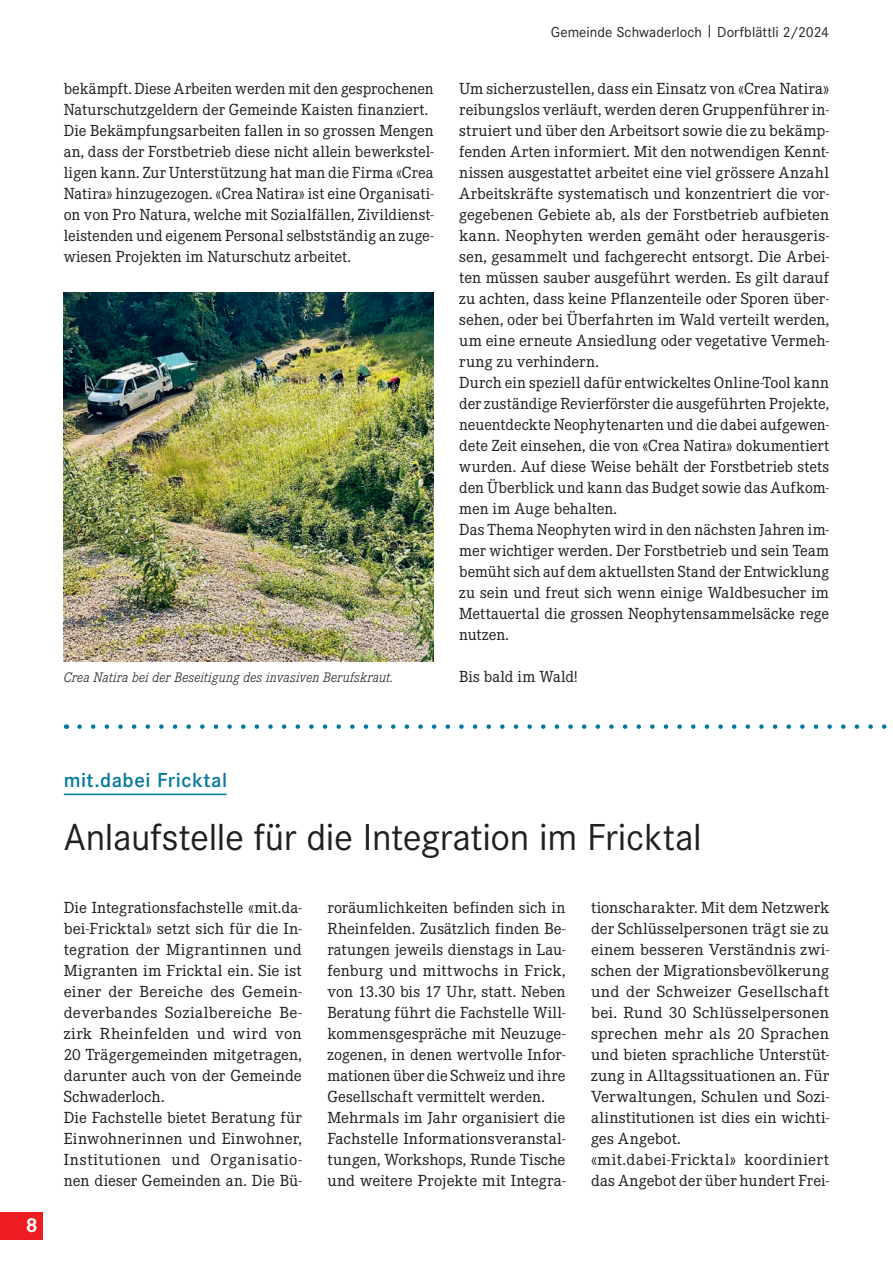
<style>
.page{position:relative;width:893px;height:1263px;background:#fff}
.page>*{position:absolute;margin:0;border:0;box-sizing:border-box;transform-origin:0 0}
.t1{font:39px "Corporate S";letter-spacing:-.01em;color:#231f20}
.t2{font:600 21px "Corporate S";letter-spacing:.025em;color:#00789d}
.t3{font:700 21px "Corporate S";color:#fff}
.t4{font:15.75px/21px "Corporate EBQ";letter-spacing:.005em;color:#231f20}
.t5{font:15px "Corporate S";letter-spacing:.005em;color:#231f20}
.t6{font:italic 300 13.5px "Corporate EBQ";letter-spacing:.01em;color:#231f20}
</style>
<div class="page">
<div style="left:0;top:1212px;width:43px;height:27px;background:#ee1d23"></div>
<hr style="left:64px;top:794px;width:163px;height:1px;background:#00789d">
<img style="left:64px;top:293px;width:370px;height:368px">
<svg style="left:80px;top:724px;width:807px;height:5px"></svg>
<p class="t5" style="left:551px;top:23px;width:280px">Gemeinde Schwaderloch | Dorfblättli 2/2024</p>
<p class="t4" style="left:64px;top:78px;width:371px">bekämpft. Diese Arbeiten werden mit den gesprochenen Naturschutzgeldern der Gemeinde Kaisten finanziert.<br>Die Bekämpfungsarbeiten fallen in so grossen Mengen an, dass der Forstbetrieb diese nicht allein bewerkstel&shy;ligen kann. Zur Unterstützung hat man die Firma «Crea Natira» hinzugezogen. «Crea Natira» ist eine Organisati&shy;on von Pro Natura, welche mit Sozialfällen, Zivildienst&shy;leistenden und eigenem Personal selbstständig an zuge&shy;wiesen Projekten im Naturschutz arbeitet.</p>
<p class="t4" style="left:459px;top:78px;width:371px">Um sicherzustellen, dass ein Einsatz von «Crea Natira» reibungslos verläuft, werden deren Gruppenführer in&shy;struiert und über den Arbeitsort sowie die zu bekämp&shy;fenden Arten informiert. Mit den notwendigen Kennt&shy;nissen ausgestattet arbeitet eine viel grössere Anzahl Arbeitskräfte systematisch und konzentriert die vor&shy;gegebenen Gebiete ab, als der Forstbetrieb aufbieten kann. Neophyten werden gemäht oder herausgeris&shy;sen, gesammelt und fachgerecht entsorgt. Die Arbei&shy;ten müssen sauber ausgeführt werden. Es gilt darauf zu achten, dass keine Pflanzenteile oder Sporen über&shy;sehen, oder bei Überfahrten im Wald verteilt werden, um eine erneute Ansiedlung oder vegetative Vermeh&shy;rung zu verhindern.<br>Durch ein speziell dafür entwickeltes Online-Tool kann der zuständige Revierförster die ausgeführten Projekte, neuentdeckte Neophytenarten und die dabei aufgewen&shy;dete Zeit einsehen, die von «Crea Natira» dokumentiert wurden. Auf diese Weise behält der Forstbetrieb stets den Überblick und kann das Budget sowie das Aufkom&shy;men im Auge behalten.<br>Das Thema Neophyten wird in den nächsten Jahren im&shy;mer wichtiger werden. Der Forstbetrieb und sein Team bemüht sich auf dem aktuellsten Stand der Entwicklung zu sein und freut sich wenn einige Waldbesucher im Mettauertal die grossen Neophytensammelsäcke rege nutzen.</p>
<p class="t6" style="left:64px;top:670px;width:331px">Crea Natira bei der Beseitigung des invasiven Berufskraut.</p>
<p class="t4" style="left:459px;top:666px;width:120px">Bis bald im Wald!</p>
<h2 class="t3" style="left:26px;top:1213px;width:13px">8</h2>
<h2 class="t2" style="left:64px;top:768px;width:165px">mit.dabei Fricktal</h2>
<h1 class="t1" style="left:64px;top:815px;width:639px">Anlaufstelle für die Integration im Fricktal</h1>
<p class="t4" style="left:64px;top:897px;width:240px">Die Integrationsfachstelle «mit.da&shy;bei-Fricktal» setzt sich für die In&shy;tegration der Migrantinnen und<br>Migranten im Fricktal ein. Sie ist einer der Bereiche des Gemein&shy;deverbandes Sozialbereiche Be&shy;zirk Rheinfelden und wird von<br>20 Trägergemeinden mitgetragen, darunter auch von der Gemeinde<br>Schwaderloch.<br>Die Fachstelle bietet Beratung für<br>Einwohnerinnen und Einwohner,<br>Institutionen und Organisatio&shy;nen dieser Gemeinden an. Die Bü-</p>
<p class="t4" style="left:327px;top:897px;width:240px">roräumlichkeiten befinden sich in Rheinfelden. Zusätzlich finden Be&shy;ratungen jeweils dienstags in Lau&shy;fenburg und mittwochs in Frick, von 13.30 bis 17 Uhr, statt. Neben Beratung führt die Fachstelle Will&shy;kommensgespräche mit Neuzuge&shy;zogenen, in denen wertvolle Infor&shy;mationen über die Schweiz und ihre Gesellschaft vermittelt werden.<br>Mehrmals im Jahr organisiert die Fachstelle Informationsveranstal&shy;tungen, Workshops, Runde Tische und weitere Projekte mit Integra-</p>
<p class="t4" style="left:591px;top:897px;width:240px">tionscharakter. Mit dem Netzwerk der Schlüsselpersonen trägt sie zu einem besseren Verständnis zwi&shy;schen der Migrationsbevölkerung und der Schweizer Gesellschaft bei. Rund 30 Schlüsselpersonen sprechen mehr als 20 Sprachen und bieten sprachliche Unterstüt&shy;zung in Alltagssituationen an. Für<br>Verwaltungen, Schulen und Sozi&shy;alinstitutionen ist dies ein wichti&shy;ges Angebot. «mit.dabei-Fricktal» koordiniert das Angebot der über hundert Frei-</p>
</div>
